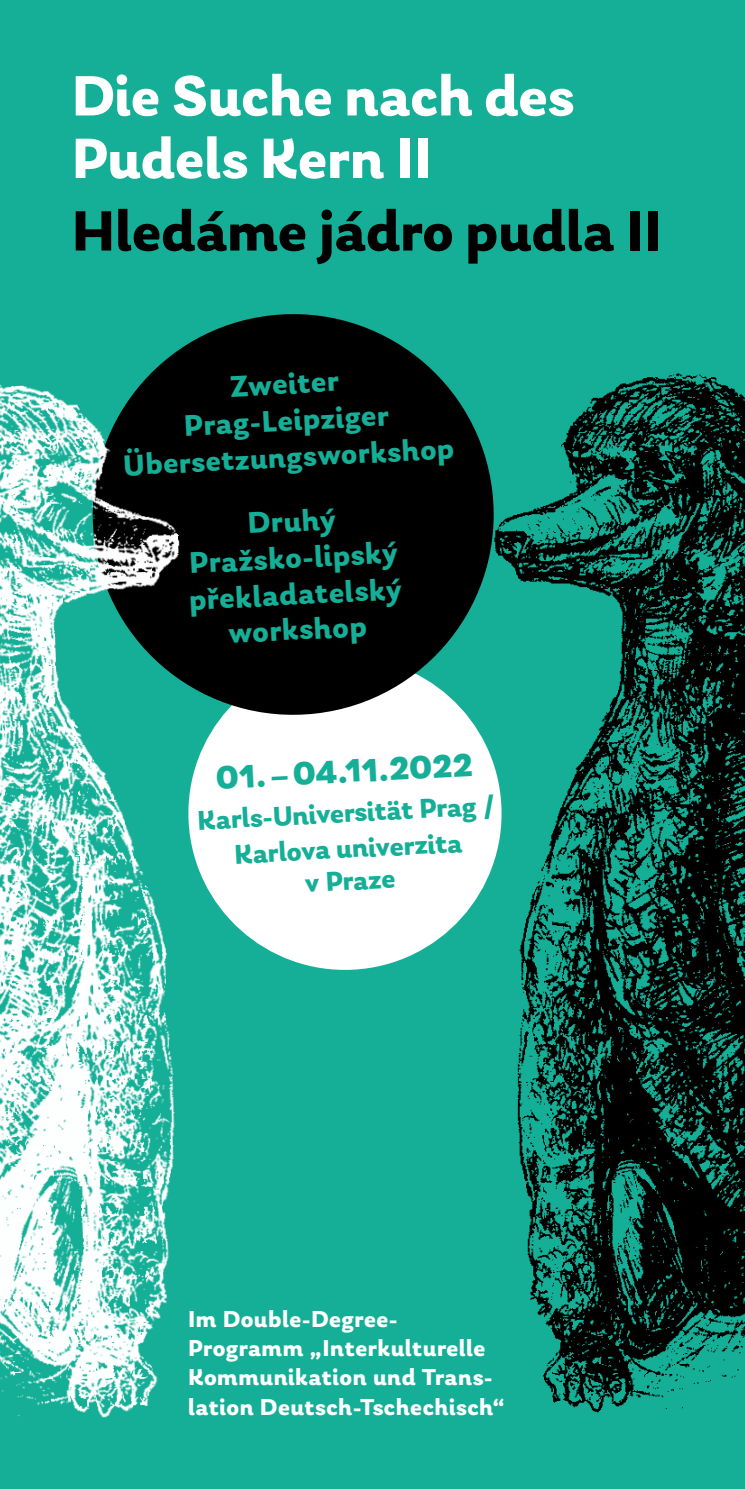
<style>
.page{position:relative;width:745px;height:1489px;background:#fff}
.page>*{position:absolute;margin:0;border:0;box-sizing:border-box;transform-origin:0 0}
.t1{font:700 59.5px/62.5px "Laca";color:#fff}
.t2{font:700 59.5px "Laca";color:#000}
.t3{font:900 34px "Laca";color:#15af97}
.t4{font:700 31.25px/36.2px "Laca";color:#15af97;text-align:center}
.t5{font:700 31px "Laca";color:#15af97}
.t6{font:700 28.5px/36px "Laca";color:#15af97;text-align:center}
.t7{font:700 24.25px/29px "Laca";letter-spacing:.02em;color:#fff}
</style>
<div class="page">
<div style="left:0;top:0;width:744px;height:1488px;background:#15af97"></div>
<div style="left:286px;top:726px;width:92px;height:244px;background:#fff"></div>
<img style="left:378px;top:373px;width:366px;height:1040px">
<svg style="left:286px;top:314px;width:218px;height:412px;fill:#000"></svg>
<img style="left:0;top:314px;width:286px;height:1104px">
<h1 class="t1" style="left:72px;top:64px;width:503px">Die Suche nach des<br>Pudels Kern II</h1>
<h1 class="t2" style="left:72px;top:195px;width:591px">Hledáme jádro pudla II</h1>
<p class="t4" style="left:181px;top:370px;width:206px;rotate:-3deg">Zweiter<br>Prag-Leipziger</p>
<p class="t5" style="left:122px;top:447px;width:333px;rotate:-3deg">Übersetzungsworkshop</p>
<p class="t4" style="left:184px;top:508px;width:214px;rotate:-3deg">Druhý<br>Pražsko-lipský překladatelský workshop</p>
<h2 class="t3" style="left:214px;top:757px;width:259px;rotate:-3deg">01. – 04.11.2022</h2>
<p class="t6" style="left:196px;top:802px;width:300px;rotate:-3deg">Karls-Universität Prag /<br>Karlova univerzita</p>
<p class="t6" style="left:303px;top:864px;width:92px;rotate:-3deg">v Praze</p>
<p class="t7" style="left:188px;top:1304px;width:318px">Im Double-Degree-<br>Programm „Interkulturelle<br>Kommunikation und Trans&shy;lation Deutsch-Tschechisch“</p>
</div>
